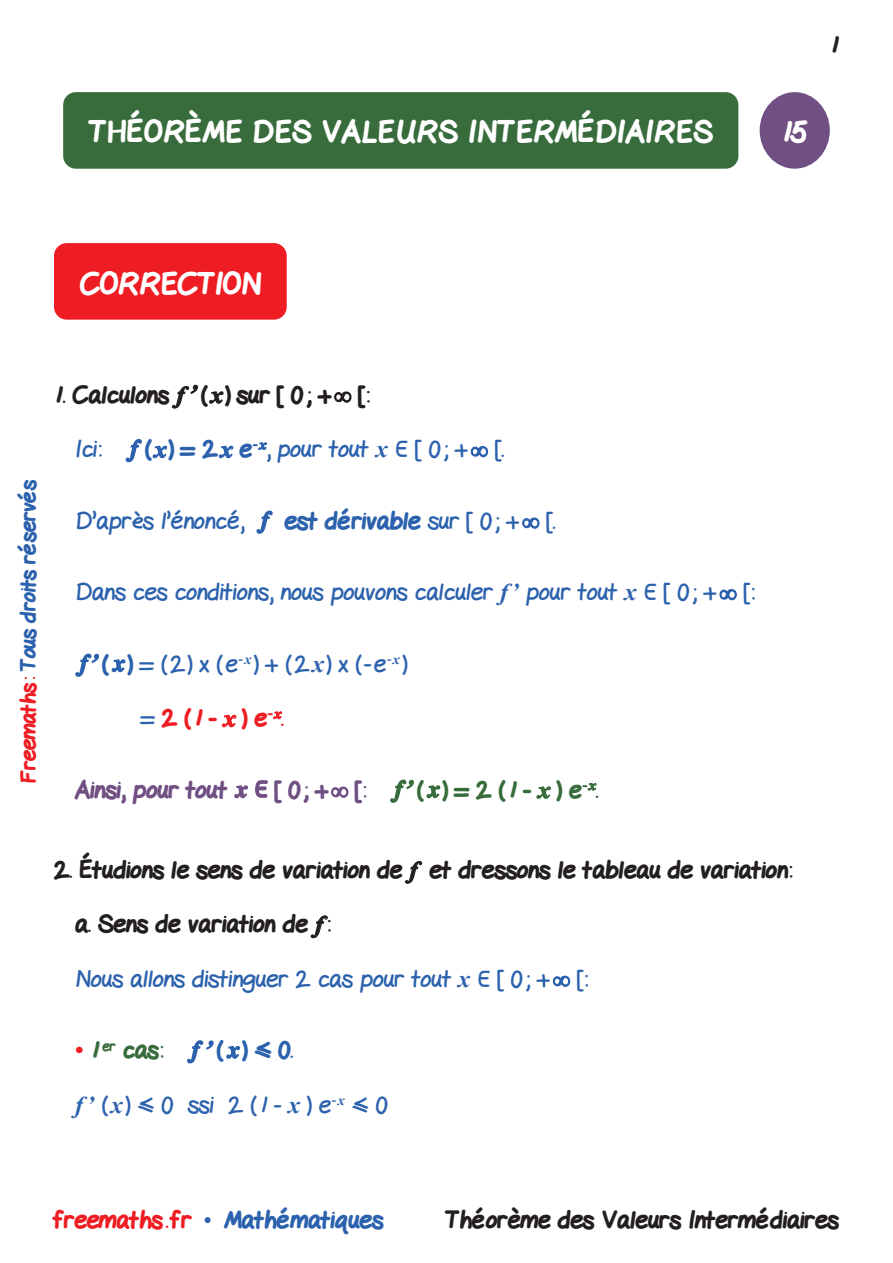
<style>
.page{position:relative;width:893px;height:1263px;background:#fff}
.page>*{position:absolute;margin:0;border:0;box-sizing:border-box;transform-origin:0 0}
.t1{font:800 30px "Gel Pen";letter-spacing:.02em;color:#fff}
.t2{font:800 30px "Gel Pen";color:#fff}
.Texte{font:24px "Gel Pen";color:#2c62ad}
.Texte-Ennonce{font:800 24px "Gel Pen";color:#231f20}
.Texte-2{font:800 24px "Gel Pen";color:#2c62ad}
.Texte-corr{font:24px "Gel Pen";color:#2c62ad}
.Texte-Ennonce-2{font:24px "Gel Pen";color:#2c62ad}
.Texte-3{font:800 24px "Gel Pen";letter-spacing:-.005em;color:#704f83}
.Texte-4{font:800 24px "Gel Pen";color:#386c3d}
.Texte-corr-2{font:800 24px "Gel Pen";color:#ee1d23}
.Texte-corr-3{font:800 24px "Gel Pen";color:#386c3d}
.Texte-corr-4{font:800 24px "Gel Pen";color:#2c62ad}
.t3{font:800 21px "Gel Pen";letter-spacing:-.01em;color:#2c62ad}
.s1{color:#ee1d23}
.s2{font-family:"Times New Roman";font-weight:700;font-style:italic}
.s3{color:#fff}
.s4{font-weight:800}
.s5{font-weight:400}
.s6{font-weight:400;color:#2c62ad}
.s7{font-family:"Times New Roman";font-weight:700;color:#ee1d23}
.s8{font-family:"Times New Roman";font-weight:400}
</style>
<div class="page">
<div style="left:54px;top:243px;width:233px;height:77px;background:#ee1d23;border-radius:13px"></div>
<div style="left:760px;top:92px;width:70px;height:77px;background:#704f83;border-radius:50%"></div>
<div style="left:63px;top:92px;width:675px;height:77px;background:#386c3d;border-radius:13px"></div>
<svg style="left:190px;top:384px;width:8px;height:10px"></svg>
<svg style="left:334px;top:391px;width:18px;height:12px"></svg>
<svg style="left:125px;top:439px;width:17px;height:24px"></svg>
<svg style="left:470px;top:446px;width:19px;height:12px"></svg>
<svg style="left:256px;top:510px;width:17px;height:24px"></svg>
<svg style="left:522px;top:517px;width:18px;height:12px"></svg>
<svg style="left:719px;top:589px;width:18px;height:12px"></svg>
<svg style="left:75px;top:653px;width:25px;height:24px"></svg>
<svg style="left:111px;top:659px;width:15px;height:14px"></svg>
<svg style="left:234px;top:780px;width:34px;height:19px"></svg>
<svg style="left:331px;top:786px;width:18px;height:12px"></svg>
<svg style="left:390px;top:779px;width:24px;height:24px"></svg>
<svg style="left:426px;top:785px;width:15px;height:14px"></svg>
<svg style="left:552px;top:975px;width:19px;height:12px"></svg>
<svg style="left:187px;top:1040px;width:27px;height:24px"></svg>
<svg style="left:226px;top:1045px;width:14px;height:14px"></svg>
<p class="t1" style="left:89px;top:109px;width:626px">THÉORÈME DES VALEURS INTERMÉDIAIRES</p>
<p class="t1" style="left:781px;top:109px;width:27px">15</p>
<p class="Texte-Ennonce" style="left:830px;top:26px;width:10px">1</p>
<p class="t2" style="left:80px;top:260px;width:183px">CORRECTION</p>
<p class="t3" style="left:12px;top:783px;width:305px;rotate:-90deg"><span class="s1">Freemaths:</span> Tous droits réservés</p>
<p class="Texte-Ennonce" style="left:54px;top:376px;width:317px">1. Calculons <span class="s2">f</span> <span class="s3">(</span> <span class="s2">x</span> ) sur [ 0; + [:</p>
<p class="Texte" style="left:75px;top:429px;width:28px">Ici:</p>
<p class="Texte" style="left:145px;top:429px;width:361px"><span class="s4">(</span><span class="s2">x</span><span class="s4">) = 2</span><span class="s2">x</span> <span class="s4">e</span><sup>-</sup><sup>x</sup>, pour tout <span class="s2">x</span> ı [ 0 ; + [.</p>
<p class="Texte" style="left:75px;top:501px;width:171px">D’après l’énoncé,</p>
<p class="Texte-2" style="left:285px;top:502px;width:272px">est dérivable <span class="s5">sur [ 0 ; + [.</span></p>
<p class="Texte" style="left:75px;top:572px;width:681px">Dans ces conditions, nous pouvons calculer <span class="s2">f’</span> pour tout <span class="s2">x</span> ı [ 0 ; + [:</p>
<p class="Texte-corr" style="left:102px;top:644px;width:307px"><span class="s4">( )</span> = (2) x (e<sup>-</sup><sup>x</sup>) + (2<span class="s2">x</span>) x (-e<sup>-</sup><sup>x</sup>)</p>
<p class="Texte-corr-2" style="left:141px;top:699px;width:144px"><span class="s6">=</span> 2 (1 - <span class="s2">x</span> ) e<sup>-</sup><sup>x</sup>.</p>
<p class="Texte-3" style="left:75px;top:771px;width:153px">Ainsi, pour tout</p>
<p class="Texte-3" style="left:275px;top:771px;width:93px">[ 0; + [:</p>
<p class="Texte-4" style="left:417px;top:771px;width:183px">( ) = 2 (1 - <span class="s2">x</span> ) e<sup>-</sup><sup>x</sup>.</p>
<p class="Texte-Ennonce" style="left:54px;top:851px;width:740px">2. Étudions le sens de variation de <span class="s2">f</span> et dressons le tableau de variation:</p>
<p class="Texte-Ennonce" style="left:75px;top:905px;width:257px">a. Sens de variation de <span class="s2">f</span> :</p>
<p class="Texte" style="left:75px;top:959px;width:514px">Nous allons distinguer 2 cas pour tout <span class="s2">x</span> ı [ 0 ; + [:</p>
<p class="Texte-corr-3" style="left:75px;top:1031px;width:89px"><span class="s7">•</span> 1 <sup>er</sup> cas:</p>
<p class="Texte-corr-4" style="left:217px;top:1031px;width:78px">( )≤0.</p>
<p class="Texte-Ennonce-2" style="left:75px;top:1085px;width:314px"><span class="s2">f’</span> (<span class="s2">x</span>) ≤ 0 ssi 2 (1 - <span class="s2">x</span> ) e<sup>-</sup><sup>x</sup> ≤ 0</p>
<p class="Texte-2" style="left:54px;top:1201px;width:331px"><span class="s1">freemaths . fr</span> <span class="s8">•</span> Mathématiques</p>
<p class="Texte-Ennonce" style="left:446px;top:1201px;width:395px">Théorème des Valeurs Intermédiaires</p>
</div>
